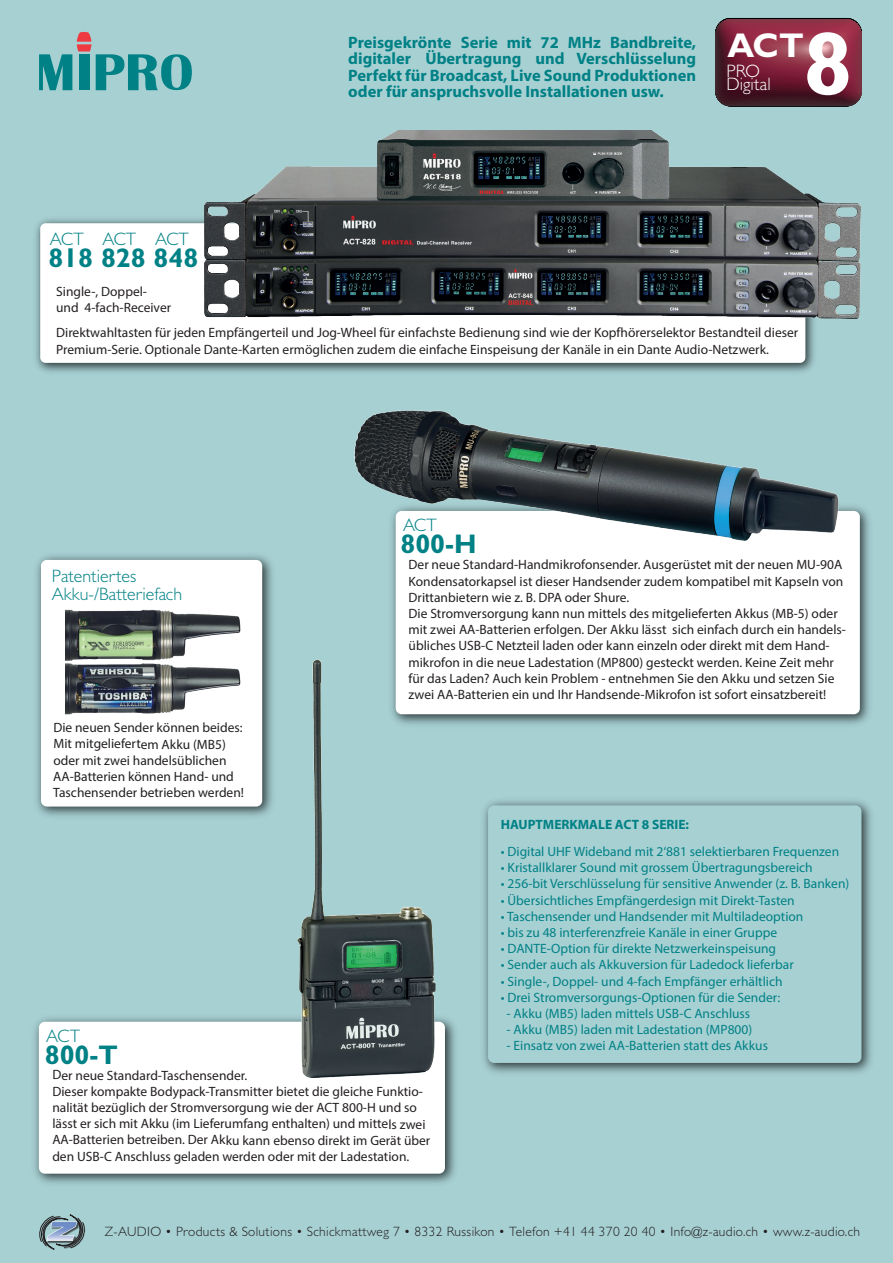
<style>
.page{position:relative;width:893px;height:1263px;background:#a7d0d3}
.page>*{position:absolute;margin:0;border:0;box-sizing:border-box;transform-origin:0 0}
.t1{font:700 90px "Gill Sans MT Pro";color:#fff}
.t2{font:700 34.35px "Gill Sans MT Pro";color:#fff}
.t3{font:700 27px "Gill Sans MT Pro";color:#008185}
.t4{font:300 18px/18px "Gill Sans MT Pro";color:#008185}
.t5{font:300 18px/13.5px "Gill Sans MT Pro";color:#fff}
.t6{font:700 16.5px/16.5px "Myriad Pro";color:#008185;text-align:justify}
.t7{font:13.5px/16.2px "Myriad Pro";color:#231f20}
.t8{font:13.5px "Myriad Pro";color:#008185}
.t9{font:300 13.5px "Gill Sans MT Pro";letter-spacing:.025em;color:#231f20}
.t10{font:700 13.5px "Myriad Pro";color:#008185}
</style>
<div class="page">
<svg style="left:39px;top:1215px;width:47px;height:34px"></svg>
<svg style="left:39px;top:32px;width:153px;height:58px"></svg>
<svg style="left:716px;top:18px;width:145px;height:88px;background:#782a3e"></svg>
<img style="left:391px;top:500px;width:479px;height:225px">
<div style="left:396px;top:511px;width:464px;height:203px;background:#fff;border-radius:6px"></div>
<img style="left:354px;top:410px;width:484px;height:130px">
<img style="left:36px;top:555px;width:237px;height:261px">
<div style="left:41px;top:560px;width:221px;height:246px;background:#fff;border-radius:6px"></div>
<img style="left:65px;top:609px;width:175px;height:105px">
<img style="left:34px;top:1017px;width:422px;height:167px">
<div style="left:39px;top:1022px;width:406px;height:152px;background:#fff;border-radius:6px"></div>
<img style="left:297px;top:659px;width:138px;height:418px">
<img style="left:483px;top:800px;width:389px;height:273px">
<div style="left:488px;top:805px;width:373px;height:258px;background:#a7d0d3;border-radius:6px"></div>
<img style="left:36px;top:219px;width:785px;height:153px">
<div style="left:40px;top:223px;width:765px;height:140px;background:#fff;border-radius:5px"></div>
<img style="left:204px;top:130px;width:657px;height:188px">
<h3 class="t4" style="left:50px;top:230px;width:35px">ACT</h3>
<h3 class="t4" style="left:102px;top:230px;width:35px">ACT</h3>
<h3 class="t4" style="left:155px;top:230px;width:35px">ACT</h3>
<h3 class="t3" style="left:48px;top:241px;width:151px">818 828 848</h3>
<p class="t6" style="left:348px;top:34px;width:349px">Preisgekrönte Serie mit 72 MHz Bandbreite, digitaler Übertragung und Verschlüsselung Perfekt für Broadcast, Live Sound Produktionen oder für anspruchsvolle Installationen usw.</p>
<h1 class="t1" style="left:803px;top:8px;width:51px">8</h1>
<h2 class="t2" style="left:727px;top:24px;width:78px">ACT</h2>
<h3 class="t5" style="left:727px;top:64px;width:46px">PRO<br>Digital</h3>
<p class="t7" style="left:56px;top:283px;width:116px">Single-, Doppel&shy;und 4-fach-Receiver</p>
<p class="t7" style="left:56px;top:324px;width:744px">Direktwahltasten für jeden Empfängerteil und Jog-Wheel für einfachste Bedienung sind wie der Kopfhörerselektor Bestandteil dieser<br>Premium-Serie. Optionale Dante-Karten ermöglichen zudem die einfache Einspeisung der Kanäle in ein Dante Audio-Netzwerk.</p>
<h3 class="t4" style="left:403px;top:515px;width:35px">ACT</h3>
<h3 class="t4" style="left:52px;top:567px;width:132px">Patentiertes<br>Akku-/Batteriefach</h3>
<p class="t7" style="left:53px;top:719px;width:192px">Die neuen Sender können beides:<br>Mit mitgeliefertem Akku (MB5) oder mit zwei handelsüblichen<br>AA-Batterien können Hand- und<br>Taschensender betrieben werden!</p>
<h3 class="t4" style="left:46px;top:1026px;width:35px">ACT</h3>
<h3 class="t3" style="left:45px;top:1038px;width:75px">800-T</h3>
<h3 class="t3" style="left:400px;top:527px;width:78px">800-H</h3>
<p class="t7" style="left:409px;top:557px;width:439px">Der neue Standard-Handmikrofonsender. Ausgerüstet mit der neuen MU-90A Kondensatorkapsel ist dieser Handsender zudem kompatibel mit Kapseln von Drittanbietern wie z. B. DPA oder Shure.<br>Die Stromversorgung kann nun mittels des mitgelieferten Akkus (MB-5) oder mit zwei AA-Batterien erfolgen. Der Akku lässt sich einfach durch ein handels&shy;übliches USB-C Netzteil laden oder kann einzeln oder direkt mit dem Hand&shy;mikrofon in die neue Ladestation (MP800) gesteckt werden. Keine Zeit mehr für das Laden? Auch kein Problem - entnehmen Sie den Akku und setzen Sie zwei AA-Batterien ein und Ihr Handsende-Mikrofon ist sofort einsatzbereit!</p>
<p class="t10" style="left:501px;top:816px;width:190px">HAUPTMERKMALE ACT 8 SERIE:</p>
<p class="t8" style="left:501px;top:843px;width:340px">• Digital UHF Wideband mit 2‘881 selektierbaren Frequenzen</p>
<p class="t8" style="left:501px;top:859px;width:313px">• Kristallklarer Sound mit grossem Übertragungsbereich</p>
<p class="t8" style="left:501px;top:875px;width:350px">• 256-bit Verschlüsselung für sensitive Anwender (z. B. Banken)</p>
<p class="t8" style="left:501px;top:892px;width:295px">• Übersichtliches Empfängerdesign mit Direkt-Tasten</p>
<p class="t8" style="left:501px;top:908px;width:304px">• Taschensender und Handsender mit Multiladeoption</p>
<p class="t8" style="left:501px;top:924px;width:278px">• bis zu 48 interferenzfreie Kanäle in einer Gruppe</p>
<p class="t8" style="left:501px;top:940px;width:277px">• DANTE-Option für direkte Netzwerkeinspeisung</p>
<p class="t8" style="left:501px;top:956px;width:294px">• Sender auch als Akkuversion für Ladedock lieferbar</p>
<p class="t8" style="left:501px;top:973px;width:283px">• Single-, Doppel- und 4-fach Empfänger erhältlich</p>
<p class="t8" style="left:501px;top:989px;width:281px">• Drei Stromversorgungs-Optionen für die Sender:</p>
<p class="t8" style="left:507px;top:1005px;width:245px">- Akku (MB5) laden mittels USB-C Anschluss</p>
<p class="t8" style="left:507px;top:1021px;width:247px">- Akku (MB5) laden mit Ladestation (MP800)</p>
<p class="t8" style="left:507px;top:1037px;width:263px">- Einsatz von zwei AA-Batterien statt des Akkus</p>
<p class="t7" style="left:52px;top:1067px;width:380px">Der neue Standard-Taschensender.<br>Dieser kompakte Bodypack-Transmitter bietet die gleiche Funktio&shy;nalität bezüglich der Stromversorgung wie der ACT 800-H und so lässt er sich mit Akku (im Lieferumfang enthalten) und mittels zwei AA-Batterien betreiben. Der Akku kann ebenso direkt im Gerät über den USB-C Anschluss geladen werden oder mit der Ladestation.</p>
<p class="t9" style="left:105px;top:1223px;width:757px">Z-AUDIO • Products &amp; Solutions • Schickmattweg 7 • 8332 Russikon • Telefon +41 44 370 20 40 • Info@z-audio.ch • www.z-audio.ch</p>
</div>
